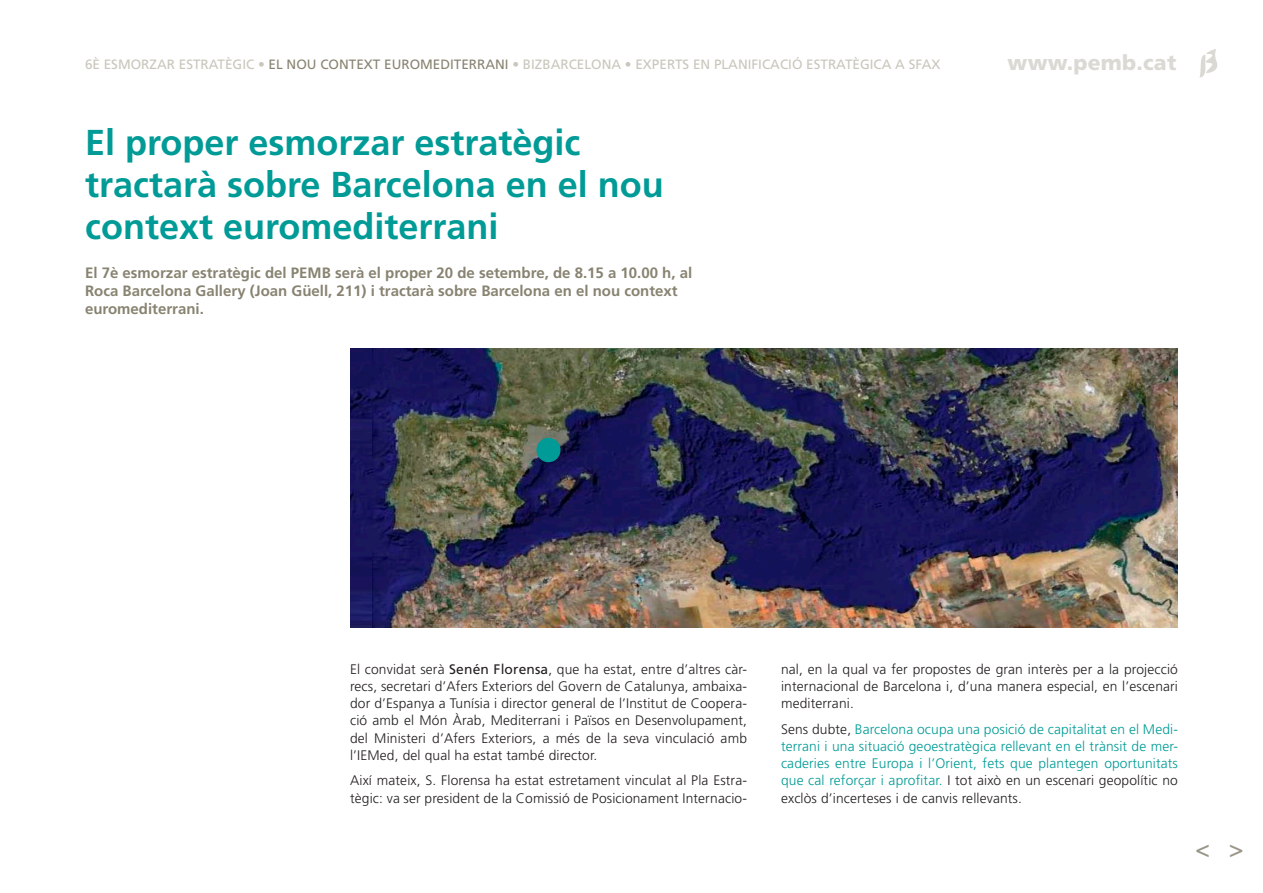
<style>
.page{position:relative;width:1263px;height:893px;background:#fff}
.page>*{position:absolute;margin:0;border:0;box-sizing:border-box;transform-origin:0 0}
._1_TITULO{font:700 36px/42px "Frutiger";color:#009b96}
.t1{font:24px "Frutiger";color:#9a9688}
.t2{font:900 21.15px "Frutiger";letter-spacing:.01em;color:#dbd9d3}
._3_ENTRADETA{font:700 15px/18px "Frutiger";color:#888371}
._4_TEXTSEGUIT{font:300 13.8px/17.2px "Frutiger";letter-spacing:.01em;color:#231f20;text-align:justify}
._4_TEXTSEGUIT-2{font:300 13.8px/17.2px "Frutiger";letter-spacing:.01em;color:#009b96;text-align:justify}
.PUBLI_PEUFOTO{font:13.5px "Frutiger";color:#c9c6bb}
.s1{color:#888371}
.s2{font-weight:400}
.s3{color:#231f20}
</style>
<div class="page">
<svg style="left:1199px;top:49px;width:18px;height:29px"></svg>
<img style="left:350px;top:349px;width:828px;height:278px">
<div style="left:537px;top:438px;width:23px;height:23px;background:#009b96;border-radius:50%"></div>
<div style="left:536px;top:438px;width:24px;height:24px;border:2px solid #009b96;border-radius:50%"></div>
<p class="PUBLI_PEUFOTO" style="left:85px;top:57px;width:857px">6È ESMORZAR ESTRATÈGIC • <span class="s1">EL NOU CONTEXT EUROMEDITERRANI</span> • BIZBARCELONA • EXPERTS EN PLANIFICACIÓ ESTRATÈGICA A SFAX</p>
<p class="_1_TITULO" style="left:85px;top:121px;width:497px">El proper esmorzar estratègic</p>
<p class="_1_TITULO" style="left:85px;top:163px;width:580px">tractarà sobre Barcelona en el nou context euromediterrani</p>
<p class="_3_ENTRADETA" style="left:85px;top:264px;width:609px">El 7è esmorzar estratègic del PEMB serà el proper 20 de setembre, de 8.15 a 10.00 h, al<br>Roca Barcelona Gallery (Joan Güell, 211) i tractarà sobre Barcelona en el nou context euromediterrani.</p>
<h3 class="t2" style="left:1007px;top:49px;width:170px">www.pemb.cat</h3>
<p class="_4_TEXTSEGUIT" style="left:350px;top:660px;width:398px">El convidat serà <span class="s2">Senén Florensa</span>, que ha estat, entre d’altres càr&shy;recs, secretari d’Afers Exteriors del Govern de Catalunya, ambaixa&shy;dor d’Espanya a Tunísia i director general de l’Institut de Coopera&shy;ció amb el Món Àrab, Mediterrani i Països en Desenvolupament, del Ministeri d’Afers Exteriors, a més de la seva vinculació amb l’IEMed, del qual ha estat també director.</p>
<p class="_4_TEXTSEGUIT" style="left:350px;top:772px;width:398px">Així mateix, S. Florensa ha estat estretament vinculat al Pla Estra&shy;tègic: va ser president de la Comissió de Posicionament Internacio-</p>
<p class="_4_TEXTSEGUIT" style="left:781px;top:660px;width:398px">nal, en la qual va fer propostes de gran interès per a la projecció internacional de Barcelona i, d’una manera especial, en l’escenari mediterrani.</p>
<p class="_4_TEXTSEGUIT-2" style="left:781px;top:720px;width:398px"><span class="s3">Sens dubte,</span> Barcelona ocupa una posició de capitalitat en el Medi&shy;terrani i una situació geoestratègica rellevant en el trànsit de mer&shy;caderies entre Europa i l’Orient, fets que plantegen oportunitats que cal reforçar i aprofitar. <span class="s3">I tot això en un escenari geopolític no exclòs d’incerteses i de canvis rellevants.</span></p>
<h2 class="t1" style="left:1195px;top:835px;width:16px">&lt;</h2>
</div>
